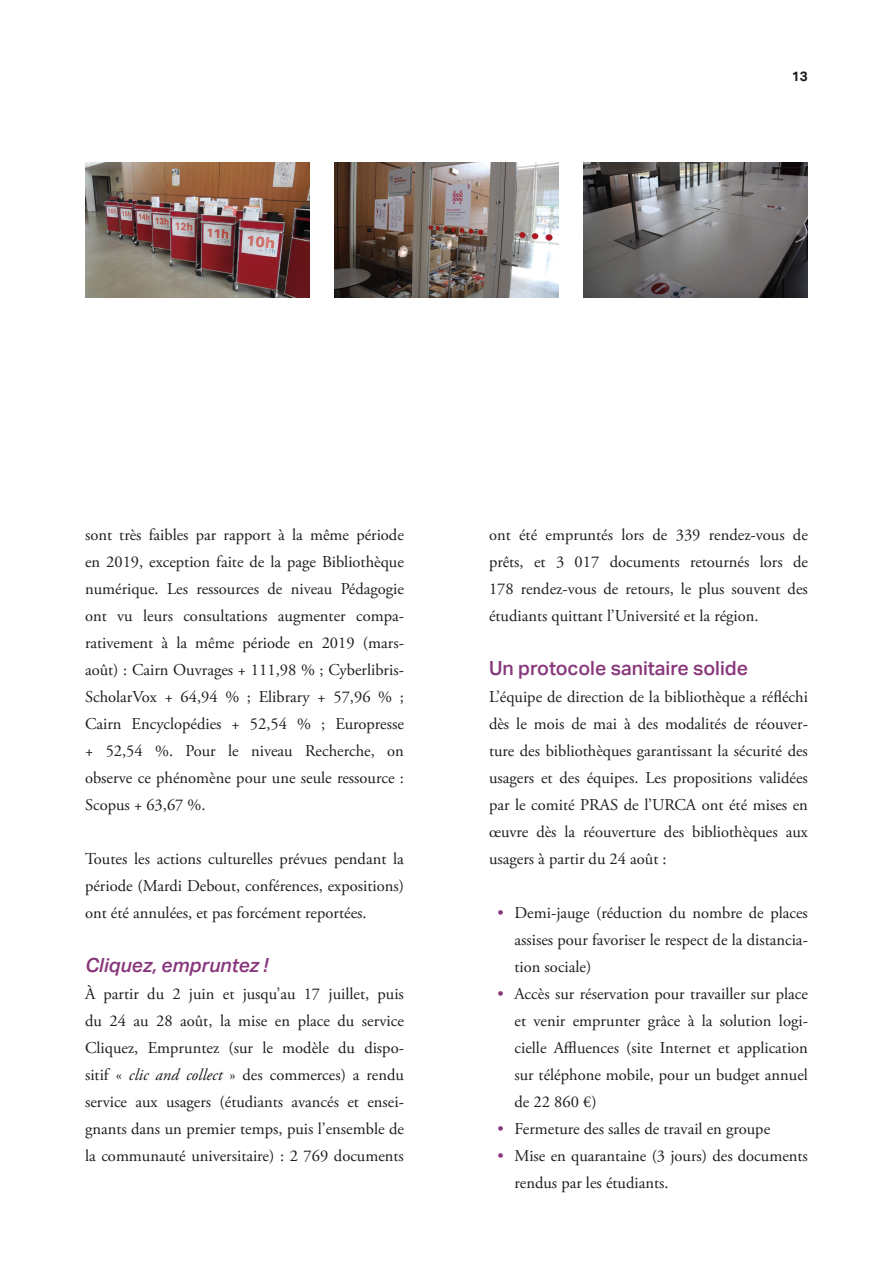
<style>
.page{position:relative;width:893px;height:1263px;background:#fff}
.page>*{position:absolute;margin:0;border:0;box-sizing:border-box;transform-origin:0 0}
.RAPACT19_Titre_2{font:500 19.5px "Aktiv Grotesk";color:#88367b}
.RAPACT19_Titre_2-2{font:italic 500 19.5px "Aktiv Grotesk";color:#88367b}
.RAPACT19_Normal{font:16.5px/27px "Adobe Garamond Pro";color:#1d1d1b;text-align:justify}
.Style_de_paragraphe{font:700 13.5px "Aktiv Grotesk";color:#1d1d1b}
.s1{font-style:italic}
.s2{color:#88367b}
</style>
<div class="page">
<img style="left:85px;top:162px;width:225px;height:135px">
<img style="left:334px;top:162px;width:225px;height:135px">
<img style="left:583px;top:162px;width:225px;height:135px">
<p class="Style_de_paragraphe" style="left:792px;top:68px;width:17px">13</p>
<p class="RAPACT19_Normal" style="left:85px;top:522px;width:320px">sont très faibles par rapport à la même période en 2019, exception faite de la page Bibliothèque numérique. Les ressources de niveau Pédagogie ont vu leurs consultations augmenter compa&shy;rativement à la même période en 2019 (mars&shy;août) : Cairn Ouvrages + 111,98 % ; Cyberlibris-ScholarVox + 64,94 % ; Elibrary + 57,96 % ; Cairn Encyclopédies + 52,54 % ; Europresse + 52,54 %. Pour le niveau Recherche, on observe ce phénomène pour une seule ressource :<br>Scopus + 63,67 %.</p>
<p class="RAPACT19_Normal" style="left:85px;top:846px;width:320px">Toutes les actions culturelles prévues pendant la période (Mardi Debout, conférences, expositions) ont été annulées, et pas forcément reportées.</p>
<p class="RAPACT19_Titre_2-2" style="left:85px;top:954px;width:185px">Cliquez, empruntez !</p>
<p class="RAPACT19_Normal" style="left:85px;top:981px;width:320px">À partir du 2 juin et jusqu’au 17 juillet, puis du 24 au 28 août, la mise en place du service Cliquez, Empruntez (sur le modèle du dispo&shy;sitif « <span class="s1">clic and collect</span> » des commerces) a rendu service aux usagers (étudiants avancés et ensei&shy;gnants dans un premier temps, puis l’ensemble de la communauté universitaire) : 2 769 documents</p>
<p class="RAPACT19_Normal" style="left:489px;top:522px;width:320px">ont été empruntés lors de 339 rendez-vous de prêts, et 3 017 documents retournés lors de 178 rendez-vous de retours, le plus souvent des étudiants quittant l’Université et la région.</p>
<p class="RAPACT19_Titre_2" style="left:489px;top:657px;width:261px">Un protocole sanitaire solide</p>
<p class="RAPACT19_Normal" style="left:489px;top:684px;width:320px">L’équipe de direction de la bibliothèque a réfléchi dès le mois de mai à des modalités de réouver&shy;ture des bibliothèques garantissant la sécurité des usagers et des équipes. Les propositions validées par le comité PRAS de l’URCA ont été mises en œuvre dès la réouverture des bibliothèques aux usagers à partir du 24 août :</p>
<p class="RAPACT19_Normal" style="left:514px;top:900px;width:295px;text-indent:-17px"><span class="s2">•</span> Demi-jauge (réduction du nombre de places assises pour favoriser le respect de la distancia&shy;tion sociale)</p>
<p class="RAPACT19_Normal" style="left:514px;top:981px;width:295px;text-indent:-17px"><span class="s2">•</span> Accès sur réservation pour travailler sur place et venir emprunter grâce à la solution logi&shy;cielle Affluences (site Internet et application sur téléphone mobile, pour un budget annuel de 22 860 €)</p>
<p class="RAPACT19_Normal" style="left:497px;top:1116px;width:274px"><span class="s2">•</span> Fermeture des salles de travail en groupe</p>
<p class="RAPACT19_Normal" style="left:514px;top:1143px;width:295px;text-indent:-17px"><span class="s2">•</span> Mise en quarantaine (3 jours) des documents rendus par les étudiants.</p>
</div>
